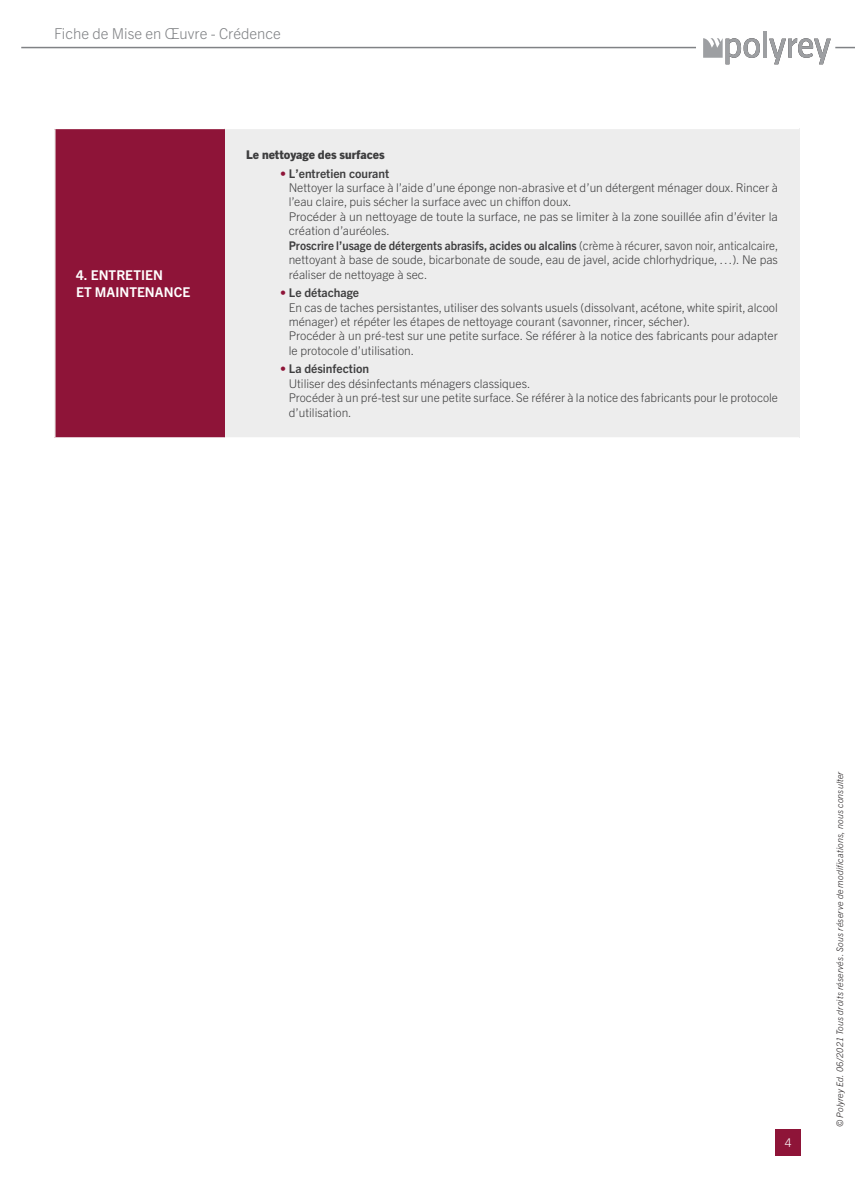
<style>
.page{position:relative;width:855px;height:1183px;background:#fff}
.page>*{position:absolute;margin:0;border:0;box-sizing:border-box;transform-origin:0 0}
.t1{font:300 15px "Trade Gothic Next LT Pro";color:#808285}
.t2{font:700 13.5px/16.2px "Trade Gothic Next LT Pro";letter-spacing:.005em;color:#fff}
.t3{font:300 12px/14.4px "Trade Gothic Next LT Pro";color:#3e3e3f}
.t4{font:800 12px "Trade Gothic Next LT Pro";color:#3e3e3f}
.t5{font:300 12px "Trade Gothic Next LT Pro";color:#fff}
.t6{font:italic 300 9px "Trade Gothic Next LT Pro";letter-spacing:.025em;color:#231f20}
.s1{font-weight:400;color:#8e1438}
.s2{font-weight:700}
</style>
<div class="page">
<hr style="left:21px;top:47px;width:675px;height:1px;background:#808285">
<div style="left:775px;top:1128px;width:26px;height:26px;background:#8e1438"></div>
<div style="left:55px;top:128px;width:170px;height:310px;background:#8e1438"></div>
<div style="left:225px;top:128px;width:574px;height:310px;background:#ededed"></div>
<hr style="left:54px;top:129px;width:2px;height:308px;background:#f3f3f1">
<hr style="left:54px;top:128px;width:171px;height:1px;background:#fff">
<hr style="left:54px;top:437px;width:171px;height:1px;background:#fff">
<hr style="left:225px;top:128px;width:574px;height:1px;background:#fff">
<hr style="left:225px;top:437px;width:574px;height:1px;background:#fff">
<hr style="left:763px;top:31px;width:4px;height:26px;background:#9d9fa2">
<svg style="left:769px;top:38px;width:86px;height:26px"></svg>
<svg style="left:703px;top:38px;width:57px;height:26px"></svg>
<p class="t1" style="left:54px;top:23px;width:228px">Fiche de Mise en Œuvre - Crédence</p>
<p class="t2" style="left:76px;top:266px;width:116px">4. ENTRETIEN<br>ET MAINTENANCE</p>
<p class="t4" style="left:246px;top:146px;width:140px">Le nettoyage des surfaces</p>
<p class="t3" style="left:289px;top:165px;width:491px;text-indent:-8px"><span class="s1">•</span> <span class="s2">L’entretien courant<br></span>Nettoyer la surface à l’aide d’une éponge non-abrasive et d’un détergent ménager doux. Rincer à l’eau claire, puis sécher la surface avec un chiffon doux.<br>Procéder à un nettoyage de toute la surface, ne pas se limiter à la zone souillée afin d’éviter la création d’auréoles.<br><span class="s2">Proscrire l’usage de détergents abrasifs, acides ou alcalins</span> (crème à récurer, savon noir, anticalcaire, nettoyant à base de soude, bicarbonate de soude, eau de javel, acide chlorhydrique, …). Ne pas réaliser de nettoyage à sec.</p>
<p class="t3" style="left:289px;top:285px;width:491px;text-indent:-9px"><span class="s1">•</span> <span class="s2">Le détachage<br></span>En cas de taches persistantes, utiliser des solvants usuels (dissolvant, acétone, white spirit, alcool ménager) et répéter les étapes de nettoyage courant (savonner, rincer, sécher).<br>Procéder à un pré-test sur une petite surface. Se référer à la notice des fabricants pour adapter le protocole d’utilisation.</p>
<p class="t3" style="left:289px;top:361px;width:491px;text-indent:-9px"><span class="s1">•</span> <span class="s2">La désinfection<br></span>Utiliser des désinfectants ménagers classiques.<br>Procéder à un pré-test sur une petite surface. Se référer à la notice des fabricants pour le protocole d’utilisation.</p>
<p class="t5" style="left:784px;top:1133px;width:8px">4</p>
<p class="t6" style="left:833px;top:1126px;width:357px;rotate:-90deg">© Polyrey Ed. 06/2021 Tous droits réservés. Sous réserve de modifications, nous consulter</p>
</div>
